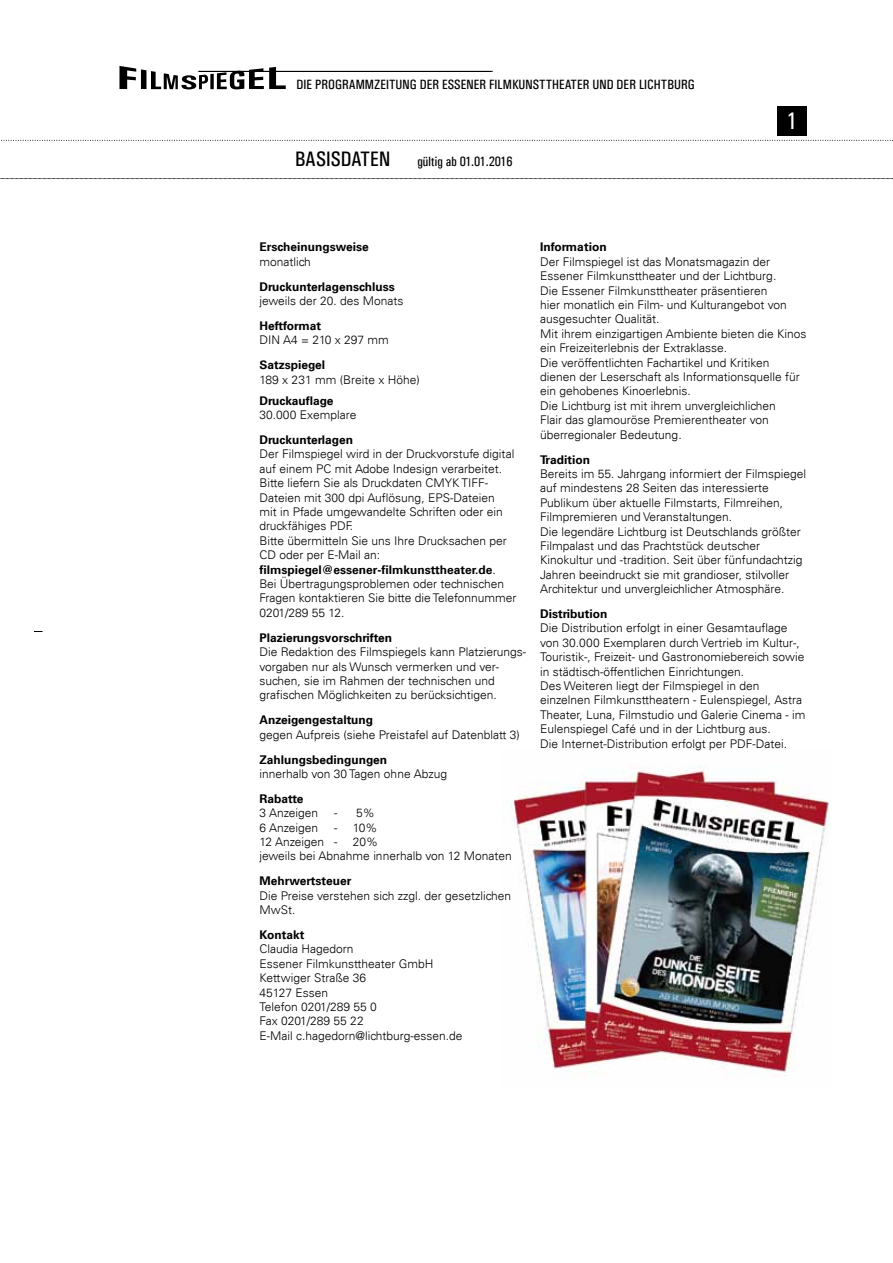
<style>
.page{position:relative;width:893px;height:1263px;background:#fff}
.page>*{position:absolute;margin:0;border:0;box-sizing:border-box;transform-origin:0 0}
.t1{font:24px "Univers Condensed";color:#fff}
.t2{font:21px "Univers Condensed";color:#000}
.t3{font:13.5px "Univers Condensed";color:#000}
.t4{font:300 12px/14.4px "Univers LT";color:#000}
.t5{font:700 12px "Univers 65";color:#000}
.s1{font-weight:700}
</style>
<div class="page">
<svg style="left:119px;top:66px;width:373px;height:23px"></svg>
<svg style="left:1px;top:140px;width:892px;height:1px"></svg>
<svg style="left:0;top:178px;width:893px;height:1px"></svg>
<img style="left:511px;top:766px;width:319px;height:311px">
<div style="left:777px;top:106px;width:30px;height:30px;background:#000"></div>
<p class="t3" style="left:296px;top:76px;width:400px">DIE PROGRAMMZEITUNG DER ESSENER FILMKUNSTTHEATER UND DER LICHTBURG</p>
<h2 class="t2" style="left:295px;top:146px;width:97px">BASISDATEN</h2>
<p class="t3" style="left:417px;top:153px;width:97px">gültig ab 01.01.2016</p>
<h1 class="t1" style="left:786px;top:106px;width:13px">1</h1>
<p class="t5" style="left:259px;top:240px;width:111px">Erscheinungsweise</p>
<p class="t4" style="left:259px;top:254px;width:53px">monatlich</p>
<p class="t5" style="left:259px;top:279px;width:137px">Druckunterlagenschluss</p>
<p class="t4" style="left:259px;top:294px;width:146px">jeweils der 20. des Monats</p>
<p class="t5" style="left:259px;top:319px;width:63px">Heftformat</p>
<p class="t4" style="left:259px;top:333px;width:131px">DIN A4 = 210 x 297 mm</p>
<p class="t5" style="left:259px;top:358px;width:67px">Satzspiegel</p>
<p class="t4" style="left:259px;top:372px;width:162px">189 x 231 mm (Breite x Höhe)</p>
<p class="t5" style="left:259px;top:393px;width:76px">Druckauflage</p>
<p class="t4" style="left:259px;top:408px;width:98px">30.000 Exemplare</p>
<p class="t5" style="left:259px;top:433px;width:95px">Druckunterlagen</p>
<p class="t4" style="left:259px;top:447px;width:259px">Der Filmspiegel wird in der Druckvorstufe digital auf einem PC mit Adobe Indesign verarbeitet.<br>Bitte liefern Sie als Druckdaten CMYK TIFF-Dateien mit 300 dpi Auflösung, EPS-Dateien<br>mit in Pfade umgewandelte Schriften oder ein druckfähiges PDF.<br>Bitte übermitteln Sie uns Ihre Drucksachen per CD oder per E-Mail an: <span class="s1">filmspiegel@essener-filmkunsttheater.de</span>.<br>Bei Übertragungsproblemen oder technischen Fragen kontaktieren Sie bitte die Telefonnummer 0201/289 55 12.</p>
<p class="t5" style="left:259px;top:630px;width:134px">Plazierungsvorschriften</p>
<p class="t4" style="left:259px;top:645px;width:268px">Die Redaktion des Filmspiegels kann Platzierungs&shy;vorgaben nur als Wunsch vermerken und ver&shy;suchen, sie im Rahmen der technischen und grafischen Möglichkeiten zu berücksichtigen.</p>
<p class="t5" style="left:259px;top:713px;width:115px">Anzeigengestaltung</p>
<p class="t4" style="left:259px;top:727px;width:262px">gegen Aufpreis (siehe Preistafel auf Datenblatt 3)</p>
<p class="t5" style="left:259px;top:752px;width:129px">Zahlungsbedingungen</p>
<p class="t4" style="left:259px;top:766px;width:189px">innerhalb von 30 Tagen ohne Abzug</p>
<p class="t5" style="left:259px;top:792px;width:46px">Rabatte</p>
<p class="t4" style="left:259px;top:806px;width:60px">3 Anzeigen</p>
<p class="t4" style="left:334px;top:806px;width:42px">- 5%</p>
<p class="t4" style="left:259px;top:820px;width:60px">6 Anzeigen</p>
<p class="t4" style="left:259px;top:820px;width:119px;text-indent:75px">- 10%<br>12 Anzeigen -</p>
<p class="t4" style="left:259px;top:835px;width:254px;text-indent:94px">20%<br>jeweils bei Abnahme innerhalb von 12 Monaten</p>
<p class="t5" style="left:259px;top:874px;width:93px">Mehrwertsteuer</p>
<p class="t4" style="left:259px;top:888px;width:253px">Die Preise verstehen sich zzgl. der gesetzlichen<br>MwSt.</p>
<p class="t5" style="left:259px;top:928px;width:47px">Kontakt</p>
<p class="t4" style="left:259px;top:942px;width:205px">Claudia Hagedorn<br>Essener Filmkunsttheater GmbH<br>Kettwiger Straße 36<br>45127 Essen<br>Telefon 0201/289 55 0<br>Fax 0201/289 55 22<br>E-Mail c.hagedorn@lichtburg-essen.de</p>
<p class="t5" style="left:540px;top:240px;width:68px">Information</p>
<p class="t4" style="left:540px;top:254px;width:268px">Der Filmspiegel ist das Monatsmagazin der Essener Filmkunsttheater und der Lichtburg.<br>Die Essener Filmkunsttheater präsentieren<br>hier monatlich ein Film- und Kulturangebot von ausgesuchter Qualität.<br>Mit ihrem einzigartigen Ambiente bieten die Kinos ein Freizeiterlebnis der Extraklasse.<br>Die veröffentlichten Fachartikel und Kritiken dienen der Leserschaft als Informationsquelle für ein gehobenes Kinoerlebnis.<br>Die Lichtburg ist mit ihrem unvergleichlichen<br>Flair das glamouröse Premierentheater von überregionaler Bedeutung.</p>
<p class="t5" style="left:540px;top:452px;width:51px">Tradition</p>
<p class="t4" style="left:540px;top:466px;width:268px">Bereits im 55. Jahrgang informiert der Filmspiegel auf mindestens 28 Seiten das interessierte Publikum über aktuelle Filmstarts, Filmreihen, Filmpremieren und Veranstaltungen.<br>Die legendäre Lichtburg ist Deutschlands größter Filmpalast und das Prachtstück deutscher Kinokultur und -tradition. Seit über fünfundachtzig Jahren beeindruckt sie mit grandioser, stilvoller Architektur und unvergleichlicher Atmosphäre.</p>
<p class="t5" style="left:540px;top:607px;width:69px">Distribution</p>
<p class="t4" style="left:540px;top:621px;width:267px">Die Distribution erfolgt in einer Gesamtauflage von 30.000 Exemplaren durch Vertrieb im Kultur-, Touristik-, Freizeit- und Gastronomiebereich sowie in städtisch-öffentlichen Einrichtungen.<br>Des Weiteren liegt der Filmspiegel in den einzelnen Filmkunsttheatern - Eulenspiegel, Astra Theater, Luna, Filmstudio und Galerie Cinema - im Eulenspiegel Café und in der Lichtburg aus.<br>Die Internet-Distribution erfolgt per PDF-Datei.</p>
</div>
